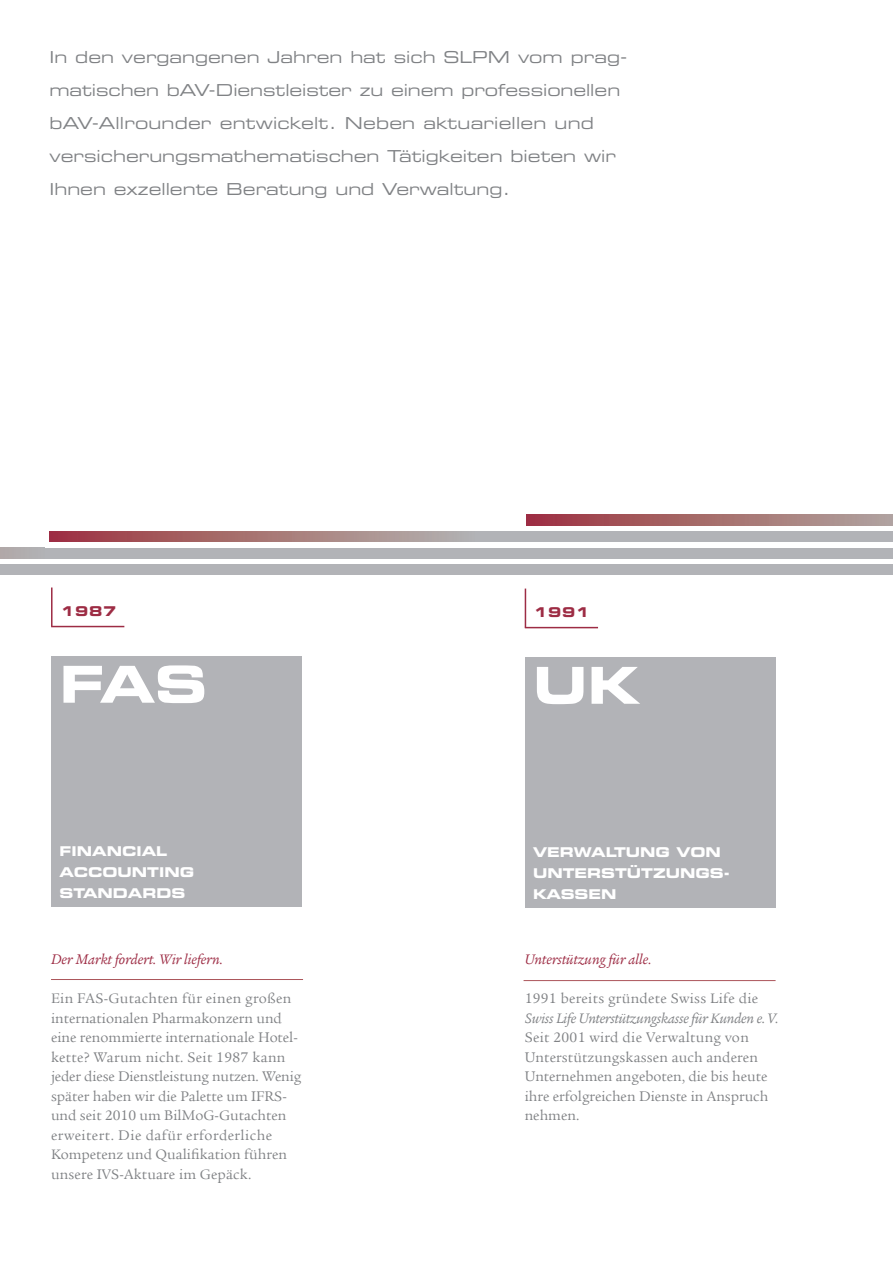
<style>
.page{position:relative;width:893px;height:1263px;background:#fff}
.page>*{position:absolute;margin:0;border:0;box-sizing:border-box;transform-origin:0 0}
.t1{font:51px "Eurostile LT Std Bold Ex 2";color:#fff}
.t2{font:16.5px/33px "Eurostile LT Std Ex 2";color:#808285}
.t3{font:15px/19.5px "Legacy Serif LT";color:#808285}
.t4{font:italic 15px "Legacy Serif LT";color:#9d2c44}
.t5{font:italic 15px "Legacy Serif LT";letter-spacing:-.015em;color:#808285}
.t6{font:15px "Legacy Serif LT";letter-spacing:.02em;color:#808285}
.t7{font:13.5px/21px "Eurostile LT Std Bold Ex 2";color:#fff}
.t8{font:13.5px "Eurostile LT Std Bold Ex 2";letter-spacing:.05em;color:#9d2c44}
</style>
<div class="page">
<hr style="left:51px;top:979px;width:252px;height:1px;background:#ac555b">
<div style="left:51px;top:656px;width:251px;height:251px;background:#b2b3b7"></div>
<hr style="left:51px;top:587px;width:2px;height:39px;background:#9d2c44">
<hr style="left:51px;top:626px;width:73px;height:1px;background:#9d2c44">
<hr style="left:524px;top:980px;width:252px;height:1px;background:#ac555b">
<div style="left:525px;top:657px;width:251px;height:251px;background:#b2b3b7"></div>
<hr style="left:525px;top:588px;width:1px;height:40px;background:#9d2c44">
<hr style="left:525px;top:627px;width:73px;height:1px;background:#9d2c44">
<div style="left:0;top:564px;width:893px;height:11px;background:#b2b3b7"></div>
<svg style="left:526px;top:515px;width:367px;height:10px;background:#a66b6d"></svg>
<div style="left:121px;top:531px;width:772px;height:11px;background:#b2b3b7"></div>
<svg style="left:50px;top:531px;width:399px;height:11px;background:#a77072"></svg>
<div style="left:0;top:548px;width:893px;height:10px;background:#b2b3b7"></div>
<div style="left:0;top:548px;width:44px;height:10px;background:#b1adae"></div>
<p class="t2" style="left:50px;top:41px;width:579px">In den vergangenen Jahren hat sich SLPM vom prag&shy;matischen bAV-Dienstleister zu einem professionellen bAV-Allrounder entwickelt. Neben aktuariellen und versicherungsmathematischen Tätigkeiten bieten wir Ihnen exzellente Beratung und Verwaltung.</p>
<p class="t8" style="left:61px;top:602px;width:57px">1987</p>
<h1 class="t1" style="left:60px;top:648px;width:149px">FAS</h1>
<p class="t7" style="left:60px;top:841px;width:136px">FINANCIAL<br>ACCOUNTING<br>STANDARDS</p>
<p class="t4" style="left:51px;top:951px;width:174px">Der Markt fordert. Wir liefern.</p>
<p class="t3" style="left:51px;top:989px;width:252px">Ein FAS-Gutachten für einen großen internationalen Pharmakonzern und eine renommierte internationale Hotel&shy;kette? Warum nicht. Seit 1987 kann jeder diese Dienstleistung nutzen. Wenig später haben wir die Palette um IFRS&shy;und seit 2010 um BilMoG-Gutachten erweitert. Die dafür erforderliche Kompetenz und Qualifikation führen unsere IVS-Aktuare im Gepäck.</p>
<p class="t8" style="left:534px;top:603px;width:57px">1991</p>
<h1 class="t1" style="left:533px;top:649px;width:107px">UK</h1>
<p class="t7" style="left:533px;top:842px;width:196px">VERWALTUNG VON<br>UNTERSTÜTZUNGS-<br>KASSEN</p>
<p class="t4" style="left:525px;top:951px;width:128px">Unterstützung für alle.</p>
<p class="t6" style="left:525px;top:990px;width:235px">1991 bereits gründete Swiss Life die</p>
<p class="t5" style="left:525px;top:1010px;width:255px">Swiss Life Unterstützungskasse für Kunden e.V.</p>
<p class="t3" style="left:525px;top:1028px;width:245px">Seit 2001 wird die Verwaltung von<br>Unterstützungskassen auch anderen<br>Unternehmen angeboten, die bis heute ihre erfolgreichen Dienste in Anspruch nehmen.</p>
</div>
